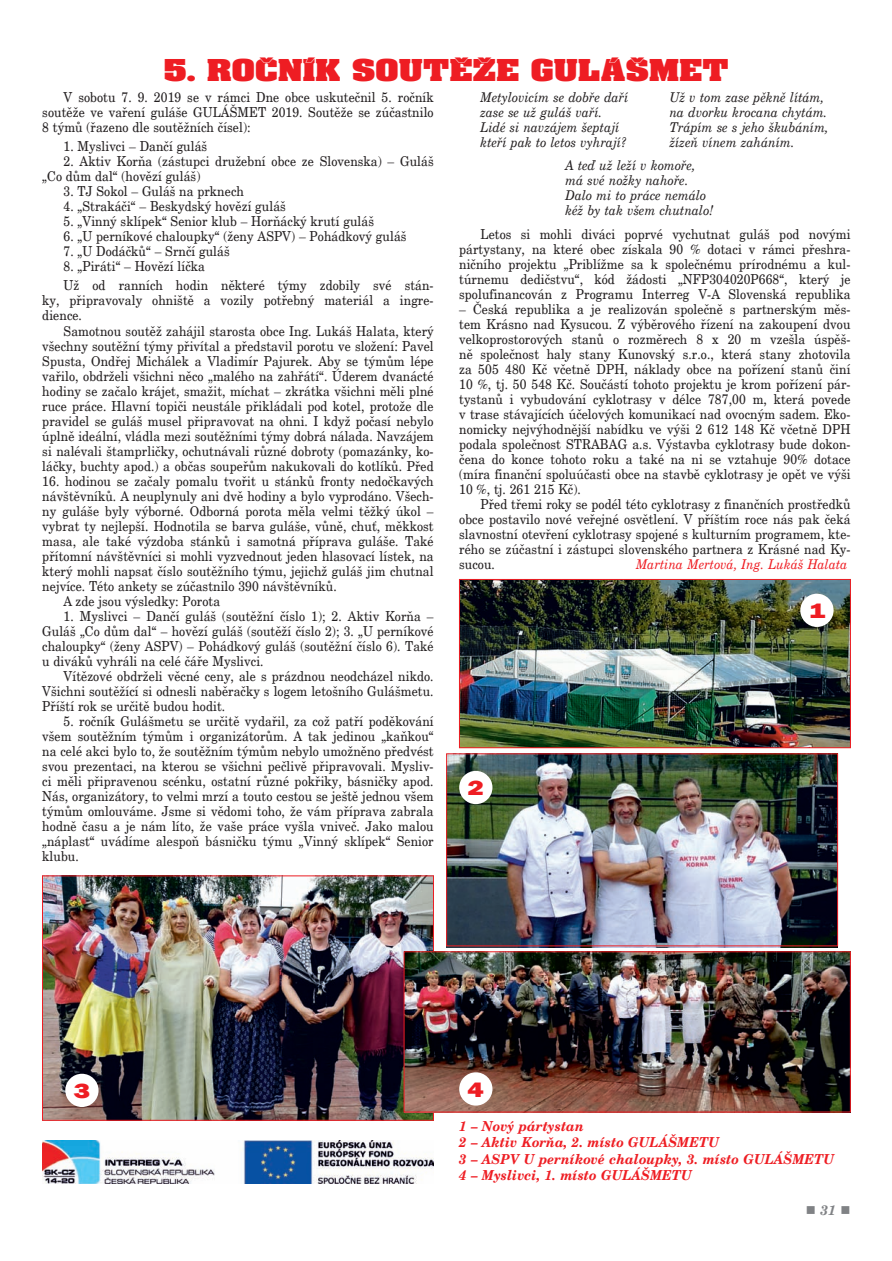
<style>
.page{position:relative;width:892px;height:1261px;background:#fff}
.page>*{position:absolute;margin:0;border:0;box-sizing:border-box;transform-origin:0 0}
.t1{font:700 33px "Aachen POT";letter-spacing:.02em;color:#ee1d23;scale:1.3 1}
.t2{font:21px "Frankfurt Gothic Heavy CE";color:#ee1d23;scale:1.3 1}
.t3{font:13.5px/15px "New Brunswick CE";letter-spacing:.01em;color:#231f20;text-align:justify;scale:.9 1}
.t4{font:13.5px/15px "New Brunswick CE Italic";letter-spacing:.01em;color:#231f20;scale:.9 1}
.t5{font:italic 13.5px/16.2px "New Brunswick CE Bold";letter-spacing:.01em;color:#ee1d23;scale:.95 1}
.t6{font:13.5px "New Brunswick CE Italic";letter-spacing:.01em;color:#ee1d23;scale:.9 1}
.t7{font:italic 700 13.5px "New Brunswick";color:#808285}
</style>
<div class="page">
<img style="left:461px;top:581px;width:387px;height:165px">
<div style="left:459px;top:579px;width:391px;height:169px;border:1px solid #ee1d23"></div>
<img style="left:446px;top:755px;width:391px;height:192px">
<img style="left:42px;top:1140px;width:391px;height:43px">
<img style="left:44px;top:877px;width:387px;height:241px">
<div style="left:42px;top:875px;width:391px;height:245px;border:1px solid #ee1d23"></div>
<img style="left:406px;top:953px;width:442px;height:157px">
<div style="left:404px;top:951px;width:446px;height:161px;border:1px solid #ee1d23"></div>
<div style="left:800px;top:594px;width:33px;height:33px;background:#fff;border-radius:50%"></div>
<div style="left:459px;top:771px;width:33px;height:33px;background:#fff;border-radius:50%"></div>
<div style="left:459px;top:1072px;width:33px;height:33px;background:#fff;border-radius:50%"></div>
<div style="left:65px;top:1073px;width:34px;height:34px;background:#fff;border-radius:50%"></div>
<h1 class="t1" style="left:164px;top:54px;width:435px">5. ROČNÍK SOUTĚŽE GULÁŠMET</h1>
<p class="t3" style="left:42px;top:89px;width:436px;text-indent:21px">V sobotu 7. 9. 2019 se v rámci Dne obce uskutečnil 5. ročník soutěže ve vaření guláše GULÁŠMET 2019. Soutěže se zúčastnilo 8 týmů (řazeno dle soutěžních čísel):</p>
<p class="t3" style="left:64px;top:138px;width:161px">1. Myslivci – Dančí guláš</p>
<p class="t3" style="left:42px;top:153px;width:436px;text-indent:21px">2. Aktiv Korňa (zástupci družební obce ze Slovenska) – Guláš „Co dům dal“ (hovězí guláš)</p>
<p class="t3" style="left:64px;top:183px;width:202px">3. TJ Sokol – Guláš na prknech</p>
<p class="t3" style="left:64px;top:198px;width:248px">4. „Strakáči“ – Beskydský hovězí guláš</p>
<p class="t3" style="left:64px;top:213px;width:346px">5. „Vinný sklípek“ Senior klub – Horňácký krutí guláš</p>
<p class="t3" style="left:64px;top:228px;width:382px">6. „U perníkové chaloupky“ (ženy ASPV) – Pohádkový guláš</p>
<p class="t3" style="left:64px;top:243px;width:186px">7. „U Dodáčků“ – Srnčí guláš</p>
<p class="t3" style="left:64px;top:256px;width:413px;line-height:19.2px">8. „Piráti“ – Hovězí líčka<br>Už od ranních hodin některé týmy zdobily své stán-</p>
<p class="t3" style="left:42px;top:293px;width:436px">ky, připravovaly ohniště a vozily potřebný materiál a ingre&shy;dience.</p>
<p class="t3" style="left:42px;top:323px;width:436px;text-indent:21px">Samotnou soutěž zahájil starosta obce Ing. Lukáš Halata, který všechny soutěžní týmy přivítal a představil porotu ve složení: Pavel Spusta, Ondřej Michálek a Vladimír Pajurek. Aby se týmům lépe vařilo, obdrželi všichni něco „malého na zahřátí“. Úderem dvanácté hodiny se začalo krájet, smažit, míchat – zkrátka všichni měli plné ruce práce. Hlavní topiči neustále přikládali pod kotel, protože dle pravidel se guláš musel připravovat na ohni. I když počasí nebylo úplně ideální, vládla mezi soutěžními týmy dobrá nálada. Navzájem si nalévali štamprličky, ochutnávali různé dobroty (pomazánky, ko&shy;láčky, buchty apod.) a občas soupeřům nakukovali do kotlíků. Před</p>
<p class="t3" style="left:42px;top:473px;width:436px">16. hodinou se začaly pomalu tvořit u stánků fronty nedočkavých</p>
<p class="t3" style="left:42px;top:488px;width:436px">návštěvníků. A neuplynuly ani dvě hodiny a bylo vyprodáno. Všech-</p>
<p class="t3" style="left:42px;top:503px;width:436px">ny guláše byly výborné. Odborná porota měla velmi těžký úkol –</p>
<p class="t3" style="left:42px;top:518px;width:436px">vybrat ty nejlepší. Hodnotila se barva guláše, vůně, chuť, měkkost</p>
<p class="t3" style="left:42px;top:533px;width:436px">masa, ale také výzdoba stánků i samotná příprava guláše. Také</p>
<p class="t3" style="left:42px;top:548px;width:436px">přítomní návštěvníci si mohli vyzvednout jeden hlasovací lístek, na</p>
<p class="t3" style="left:42px;top:563px;width:436px">který mohli napsat číslo soutěžního týmu, jejichž guláš jim chutnal</p>
<p class="t3" style="left:42px;top:578px;width:329px">nejvíce. Této ankety se zúčastnilo 390 návštěvníků.</p>
<p class="t3" style="left:64px;top:593px;width:175px">A zde jsou výsledky: Porota</p>
<p class="t3" style="left:42px;top:608px;width:436px;text-indent:21px">1. Myslivci – Dančí guláš (soutěžní číslo 1); 2. Aktiv Korňa – Guláš „Co dům dal“ – hovězí guláš (soutěží číslo 2); 3. „U perníkové chaloupky“ (ženy ASPV) – Pohádkový guláš (soutěžní číslo 6). Také u diváků vyhráli na celé čáře Myslivci.</p>
<p class="t3" style="left:42px;top:668px;width:436px;text-indent:21px">Vítězové obdrželi věcné ceny, ale s prázdnou neodcházel nikdo.<br>Všichni soutěžící si odnesli naběračky s logem letošního Gulášmetu.<br>Příští rok se určitě budou hodit.</p>
<p class="t3" style="left:42px;top:713px;width:436px;text-indent:21px">5. ročník Gulášmetu se určitě vydařil, za což patří poděkování všem soutěžním týmům i organizátorům. A tak jedinou „kaňkou“ na celé akci bylo to, že soutěžním týmům nebylo umožněno předvést svou prezentaci, na kterou se všichni pečlivě připravovali. Mysliv&shy;ci měli připravenou scénku, ostatní různé pokřiky, básničky apod.<br>Nás, organizátory, to velmi mrzí a touto cestou se ještě jednou všem týmům omlouváme. Jsme si vědomi toho, že vám příprava zabrala hodně času a je nám líto, že vaše práce vyšla vniveč. Jako malou „náplast“ uvádíme alespoň básničku týmu „Vinný sklípek“ Senior klubu.</p>
<p class="t4" style="left:480px;top:89px;width:166px">Metylovicím se dobře daří zase se už guláš vaří.<br>Lidé si navzájem šeptají kteří pak to letos vyhrají?</p>
<p class="t4" style="left:565px;top:158px;width:166px">A teď už leží v komoře, má své nožky nahoře.<br>Dalo mi to práce nemálo kéž by tak všem chutnalo!</p>
<p class="t3" style="left:459px;top:226px;width:436px;text-indent:21px">Letos si mohli diváci poprvé vychutnat guláš pod novými pártystany, na které obec získala 90 % dotaci v rámci přeshra&shy;ničního projektu „Priblížme sa k společnému prírodnému a kul&shy;túrnemu dedičstvu“, kód žádosti „NFP304020P668“, který je spolufinancován z Programu Interreg V-A Slovenská republika</p>
<p class="t3" style="left:459px;top:301px;width:436px">– Česká republika a je realizován společně s partnerským měs&shy;tem Krásno nad Kysucou. Z výběrového řízení na zakoupení dvou velkoprostorových stanů o rozměrech 8 x 20 m vzešla úspěš&shy;ně společnost haly stany Kunovský s.r.o., která stany zhotovila za 505 480 Kč včetně DPH, náklady obce na pořízení stanů činí 10 %, tj. 50 548 Kč. Součástí tohoto projektu je krom pořízení pár&shy;tystanů i vybudování cyklotrasy v délce 787,00 m, která povede v trase stávajících účelových komunikací nad ovocným sadem. Eko&shy;nomicky nejvýhodnější nabídku ve výši 2 612 148 Kč včetně DPH podala společnost STRABAG a.s. Výstavba cyklotrasy bude dokon&shy;čena do konce tohoto roku a také na ni se vztahuje 90% dotace (míra finanční spoluúčasti obce na stavbě cyklotrasy je opět ve výši 10 %, tj. 261 215 Kč).</p>
<p class="t3" style="left:459px;top:496px;width:436px;text-indent:21px">Před třemi roky se podél této cyklotrasy z finančních prostředků obce postavilo nové veřejné osvětlení. V příštím roce nás pak čeká slavnostní otevření cyklotrasy spojené s kulturním programem, kte&shy;rého se zúčastní i zástupci slovenského partnera z Krásné nad Ky&shy;sucou.</p>
<p class="t4" style="left:669px;top:90px;width:178px">Už v tom zase pěkně lítám, na dvorku krocana chytám.<br>Trápím se s jeho škubáním, žízeň vínem zaháním.</p>
<p class="t6" style="left:636px;top:556px;width:236px">Martina Mertová, Ing. Lukáš Halata</p>
<h2 class="t2" style="left:809px;top:598px;width:14px">1</h2>
<h2 class="t2" style="left:467px;top:775px;width:14px">2</h2>
<h2 class="t2" style="left:74px;top:1078px;width:14px">3</h2>
<h2 class="t2" style="left:467px;top:1076px;width:14px">4</h2>
<p class="t5" style="left:459px;top:1118px;width:396px">1 – Nový pártystan<br>2 – Aktiv Korňa, 2. místo GULÁŠMETU<br>3 – ASPV U perníkové chaloupky, 3. místo GULÁŠMETU 4 – Myslivci, 1. místo GULÁŠMETU</p>
<p class="t7" style="left:806px;top:1201px;width:46px">■ 31 ■</p>
</div>
